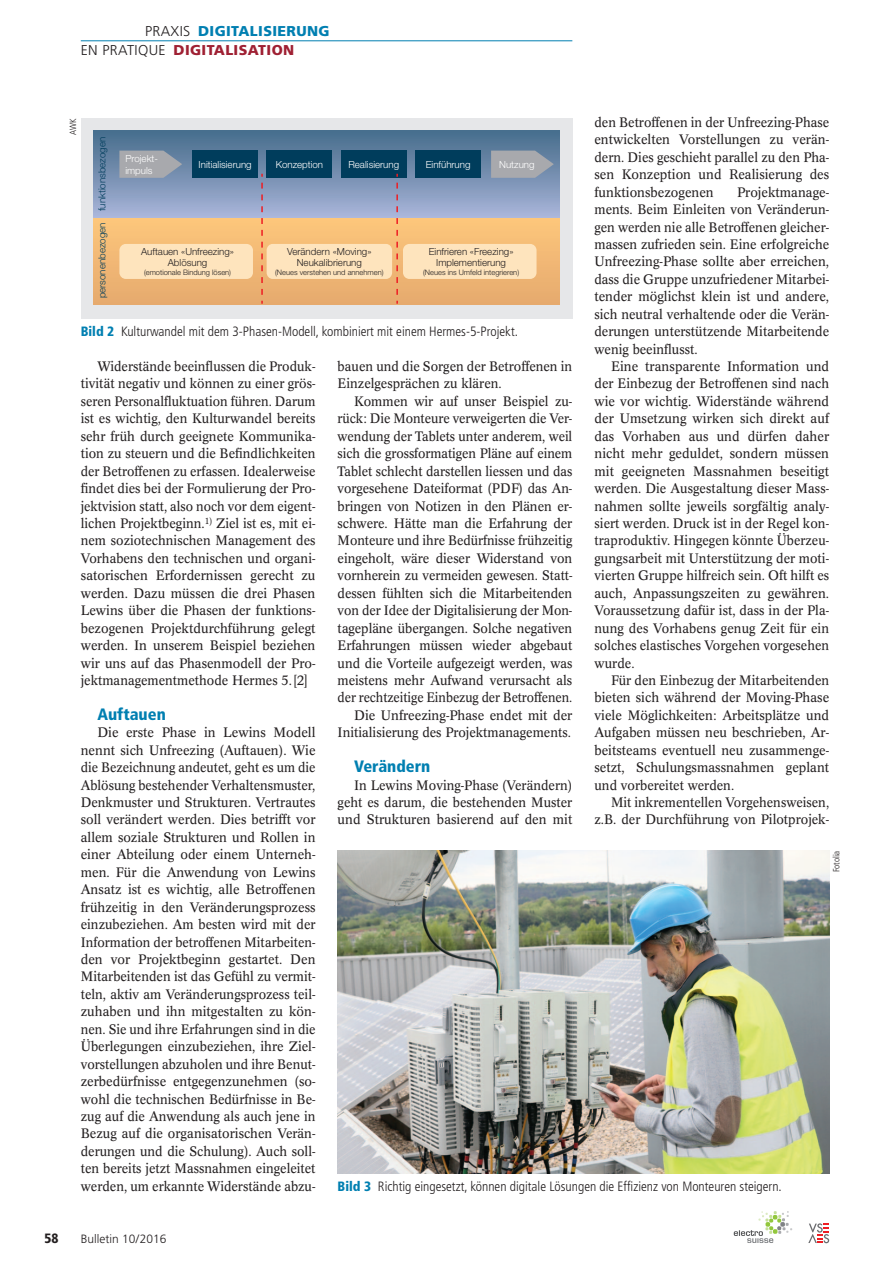
<style>
.page{position:relative;width:893px;height:1263px;background:#fff}
.page>*{position:absolute;margin:0;border:0;box-sizing:border-box;transform-origin:0 0}
.t1{font:900 condensed 16.5px "Frutiger LT Std";color:#007fb1}
.t2{font:300 14.25px/19.2px "Frutiger LT Std";color:#231f20}
.t3{font:13.5px/17.4px "Concorde BQ";letter-spacing:-.005em;color:#231f20;text-align:justify;scale:.95 1}
.t4{font:13.5px/17.4px "Concorde BQ";letter-spacing:-.005em;color:#231f20;text-align:justify;scale:.96 1}
.t5{font:300 condensed 13.5px "Frutiger LT Std";color:#231f20}
.t6{font:900 condensed 13.5px "Frutiger LT Std";color:#231f20}
.t7{font:300 12px "Frutiger LT Std";color:#231f20}
.t8{font:300 9.75px/10.5px "Helvetica Neue LT Std";color:#231f20;text-align:center}
.t9{font:300 9.75px/11.2px "Helvetica Neue LT Std";color:#fff}
.t10{font:300 9.75px "Helvetica Neue LT Std";color:#003d5c}
.t11{font:300 condensed 9px "Frutiger LT Std";color:#231f20}
.t12{font:300 7.5px "Helvetica Neue LT Std";color:#231f20}
.s1{font-weight:900;color:#007fb1}
.s2{font-weight:900;color:#9f2033}
</style>
<div class="page">
<hr style="left:81px;top:40px;width:491px;height:1px;background:#007fb1">
<svg style="left:808px;top:1223px;width:21px;height:20px"></svg>
<svg style="left:734px;top:1211px;width:58px;height:32px"></svg>
<div style="left:81px;top:118px;width:491px;height:201px;background:#e6e7e9"></div>
<div style="left:94px;top:218px;width:465px;height:87px;background:linear-gradient(to bottom,#fdc77c,#e6aa6f)"></div>
<div style="left:94px;top:131px;width:465px;height:87px;background:linear-gradient(to bottom,#416987,#a8b4d8)"></div>
<div style="left:193px;top:151px;width:65px;height:27px;background:#003d5c"></div>
<div style="left:267px;top:151px;width:65px;height:27px;background:#003d5c"></div>
<div style="left:341px;top:151px;width:65px;height:27px;background:#003d5c"></div>
<div style="left:416px;top:151px;width:65px;height:27px;background:#003d5c"></div>
<svg style="left:261px;top:183px;width:2px;height:121px"></svg>
<svg style="left:396px;top:183px;width:2px;height:121px"></svg>
<svg style="left:119px;top:151px;width:63px;height:27px;background:#9ea3ac"></svg>
<svg style="left:491px;top:151px;width:63px;height:27px;background:#9ea3ac"></svg>
<div style="left:119px;top:244px;width:134px;height:35px;background:#fee4bd;border-radius:6px"></div>
<div style="left:267px;top:244px;width:125px;height:35px;background:#fee4bd;border-radius:6px"></div>
<div style="left:403px;top:244px;width:133px;height:35px;background:#fee4bd;border-radius:6px"></div>
<img style="left:338px;top:851px;width:491px;height:322px">
<p class="t2" style="left:81px;top:22px;width:250px;text-indent:64px">PRAXIS <span class="s1">DIGITALISIERUNG<br></span>EN PRATIQUE <span class="s2">DIGITALISATION</span></p>
<p class="t3" style="left:594px;top:114px;width:249px">den Betroffenen in der Unfreezing-Phase entwickelten Vorstellungen zu verän&shy;dern. Dies geschieht parallel zu den Pha&shy;sen Konzeption und Realisierung des funktionsbezogenen</p>
<p class="t11" style="left:68px;top:134px;width:18px;rotate:-90deg">AWK</p>
<p class="t10" style="left:96px;top:211px;width:76px;rotate:-90deg">funktionsbezogen</p>
<p class="t10" style="left:96px;top:298px;width:77px;rotate:-90deg">personenbezogen</p>
<p class="t9" style="left:125px;top:153px;width:34px">Projekt&shy;impuls</p>
<p class="t9" style="left:199px;top:159px;width:55px">Initialisierung</p>
<p class="t9" style="left:276px;top:159px;width:49px">Konzeption</p>
<p class="t9" style="left:348px;top:159px;width:52px">Realisierung</p>
<p class="t9" style="left:426px;top:159px;width:46px">Einführung</p>
<p class="t9" style="left:499px;top:159px;width:37px">Nutzung</p>
<p class="t4" style="left:594px;top:183px;width:246px;text-indent:143px">Projektmanage&shy;ments. Beim Einleiten von Veränderun&shy;gen werden nie alle Betroffenen gleicher&shy;massen zufrieden sein. Eine erfolgreiche Unfreezing-Phase sollte aber erreichen, dass die Gruppe unzufriedener Mitarbei&shy;tender möglichst klein ist und andere, sich neutral verhaltende oder die Verän&shy;derungen unterstützende Mitarbeitende wenig beeinflusst.</p>
<p class="t4" style="left:594px;top:358px;width:246px;text-indent:17px">Eine transparente Information und der Einbezug der Betroffenen sind nach wie vor wichtig. Widerstände während der Umsetzung wirken sich direkt auf das Vorhaben aus und dürfen daher nicht mehr geduldet, sondern müssen mit geeigneten Massnahmen beseitigt werden. Die Ausgestaltung dieser Mass&shy;nahmen sollte jeweils sorgfältig analy&shy;siert werden. Druck ist in der Regel kon&shy;traproduktiv. Hingegen könnte Überzeu&shy;gungsarbeit mit Unterstützung der moti&shy;vierten Gruppe hilfreich sein. Oft hilft es auch, Anpassungszeiten zu gewähren.<br>Voraussetzung dafür ist, dass in der Pla&shy;nung des Vorhabens genug Zeit für ein solches elastisches Vorgehen vorgesehen wurde.</p>
<p class="t3" style="left:594px;top:672px;width:249px;text-indent:17px">Für den Einbezug der Mitarbeitenden bieten sich während der Moving-Phase viele Möglichkeiten: Arbeitsplätze und Aufgaben müssen neu beschrieben, Ar&shy;beitsteams eventuell neu zusammenge&shy;setzt, Schulungsmassnahmen geplant und vorbereitet werden.</p>
<p class="t3" style="left:594px;top:794px;width:249px;text-align:right">Mit inkrementellen Vorgehensweisen, z.B. der Durchführung von Pilotprojek-</p>
<p class="t8" style="left:141px;top:246px;width:94px">Auftauen «Unfreezing»<br>Ablösung</p>
<p class="t12" style="left:144px;top:267px;width:89px">(emotionale Bindung lösen)</p>
<p class="t8" style="left:287px;top:246px;width:86px">Verändern «Moving»<br>Neukalibrierung</p>
<p class="t12" style="left:275px;top:267px;width:110px">(Neues verstehen und annehmen)</p>
<p class="t8" style="left:429px;top:246px;width:86px">Einfrieren «Freezing»<br>Implementierung</p>
<p class="t12" style="left:423px;top:267px;width:97px">(Neues ins Umfeld integrieren)</p>
<p class="t5" style="left:81px;top:324px;width:439px"><span class="s1">Bild 2</span> Kulturwandel mit dem 3-Phasen-Modell, kombiniert mit einem Hermes-5-Projekt.</p>
<p class="t3" style="left:81px;top:358px;width:249px;text-indent:17px">Widerstände beeinflussen die Produk&shy;tivität negativ und können zu einer grös&shy;seren Personalfluktuation führen. Darum ist es wichtig, den Kulturwandel bereits sehr früh durch geeignete Kommunika&shy;tion zu steuern und die Befindlichkeiten der Betroffenen zu erfassen. Idealerweise findet dies bei der Formulierung der Pro&shy;jektvision statt, also noch vor dem eigent&shy;lichen Projektbeginn.<sup>1)</sup> Ziel ist es, mit ei&shy;nem soziotechnischen Management des Vorhabens den technischen und organi&shy;satorischen Erfordernissen gerecht zu werden. Dazu müssen die drei Phasen Lewins über die Phasen der funktions&shy;bezogenen Projektdurchführung gelegt werden. In unserem Beispiel beziehen wir uns auf das Phasenmodell der Pro&shy;jektmanagementmethode Hermes 5.[2]</p>
<p class="t1" style="left:97px;top:704px;width:70px">Auftauen</p>
<p class="t4" style="left:81px;top:724px;width:246px;text-indent:17px">Die erste Phase in Lewins Modell nennt sich Unfreezing (Auftauen). Wie die Bezeichnung andeutet, geht es um die Ablösung bestehender Verhaltensmuster, Denkmuster und Strukturen. Vertrautes soll verändert werden. Dies betrifft vor allem soziale Strukturen und Rollen in einer Abteilung oder einem Unterneh&shy;men. Für die Anwendung von Lewins Ansatz ist es wichtig, alle Betroffenen frühzeitig in den Veränderungsprozess einzubeziehen. Am besten wird mit der Information der betroffenen Mitarbeiten&shy;den vor Projektbeginn gestartet. Den Mitarbeitenden ist das Gefühl zu vermit&shy;teln, aktiv am Veränderungsprozess teil&shy;zuhaben und ihn mitgestalten zu kön&shy;nen. Sie und ihre Erfahrungen sind in die Überlegungen einzubeziehen, ihre Ziel&shy;vorstellungen abzuholen und ihre Benut&shy;zerbedürfnisse entgegenzunehmen (so&shy;wohl die technischen Bedürfnisse in Be&shy;zug auf die Anwendung als auch jene in Bezug auf die organisatorischen Verän&shy;derungen und die Schulung). Auch soll&shy;ten bereits jetzt Massnahmen eingeleitet werden, um erkannte Widerstände abzu-</p>
<p class="t3" style="left:338px;top:358px;width:249px">bauen und die Sorgen der Betroffenen in<br>Einzelgesprächen zu klären.</p>
<p class="t3" style="left:338px;top:393px;width:249px;text-align:right">Kommen wir auf unser Beispiel zu&shy;rück: Die Monteure verweigerten die Ver&shy;wendung der Tablets unter anderem, weil sich die grossformatigen Pläne auf einem Tablet schlecht darstellen liessen und das vorgesehene Dateiformat (PDF) das An&shy;bringen von Notizen in den Plänen er&shy;schwere. Hätte man die Erfahrung der Monteure und ihre Bedürfnisse frühzeitig eingeholt, wäre dieser Widerstand von vornherein zu vermeiden gewesen. Statt&shy;dessen fühlten sich die Mitarbeitenden von der Idee der Digitalisierung der Mon&shy;tagepläne übergangen. Solche negativen Erfahrungen müssen wieder abgebaut und die Vorteile aufgezeigt werden, was meistens mehr Aufwand verursacht als der rechtzeitige Einbezug der Betroffenen.<br>Die Unfreezing-Phase endet mit der Initialisierung des Projektmanagements.</p>
<p class="t1" style="left:354px;top:756px;width:78px">Verändern</p>
<p class="t3" style="left:338px;top:776px;width:249px;text-indent:17px">In Lewins Moving-Phase (Verändern) geht es darum, die bestehenden Muster und Strukturen basierend auf den mit</p>
<p class="t11" style="left:831px;top:872px;width:23px;rotate:-90deg">Fotolia</p>
<p class="t5" style="left:338px;top:1178px;width:446px"><span class="s1">Bild 3</span> Richtig eingesetzt, können digitale Lösungen die Effizienz von Monteuren steigern.</p>
<p class="t6" style="left:45px;top:1230px;width:16px">58</p>
<p class="t7" style="left:81px;top:1232px;width:87px">BULLETIN 10/2016</p>
</div>
